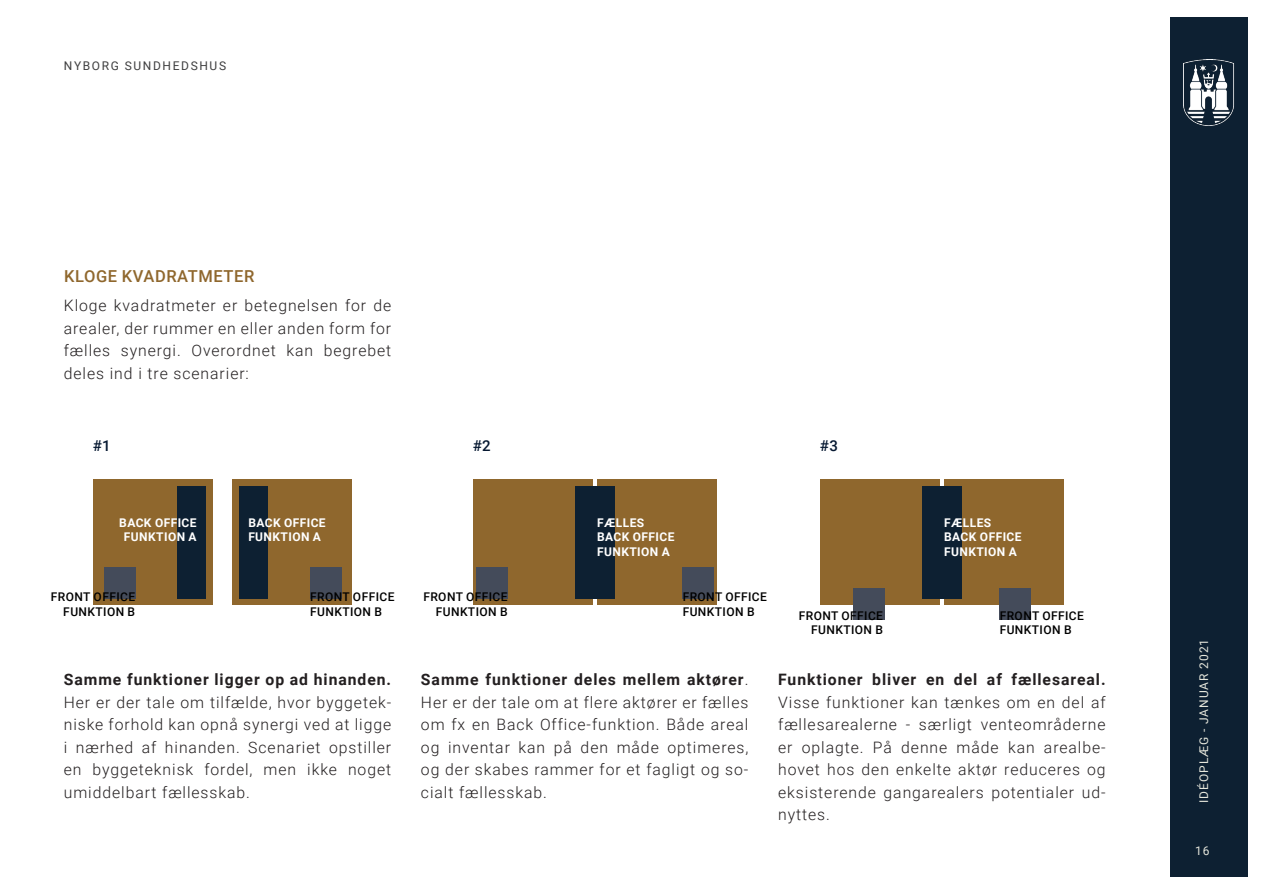
<style>
.page{position:relative;width:1263px;height:893px;background:#fff}
.page>*{position:absolute;margin:0;border:0;box-sizing:border-box;transform-origin:0 0}
.NK_Underoverskrift_X{font:500 16.5px "Roboto";letter-spacing:.035em;color:#8f672d}
.NK_Brødtekst{font:300 15.75px/22.5px "Roboto";letter-spacing:.06em;color:#231f20;text-align:justify}
.NK_figurtekst_10{font:500 15px "Roboto";color:#061831}
.NK_hvid_tekst_8{font:500 12px "Roboto";letter-spacing:.035em;color:#000}
.NK_hvid_tekst_8-2{font:700 12px "Roboto";letter-spacing:.035em;color:#fff}
.t1{font:12px "Roboto";letter-spacing:.085em;color:#e6e7dc}
.t2{font:12px "Roboto";letter-spacing:.135em;color:#3e3e3f}
.s1{font-weight:700}
</style>
<div class="page">
<div style="left:1170px;top:17px;width:78px;height:860px;background:#0d2032"></div>
<img style="left:1184px;top:60px;width:50px;height:66px">
<div style="left:93px;top:480px;width:120px;height:125px;background:#8f672d"></div>
<div style="left:473px;top:480px;width:120px;height:125px;background:#8f672d"></div>
<div style="left:820px;top:480px;width:120px;height:125px;background:#8f672d"></div>
<div style="left:232px;top:480px;width:120px;height:125px;background:#8f672d"></div>
<div style="left:597px;top:480px;width:120px;height:125px;background:#8f672d"></div>
<div style="left:944px;top:480px;width:120px;height:125px;background:#8f672d"></div>
<div style="left:177px;top:486px;width:29px;height:112px;background:#0d2032"></div>
<div style="left:575px;top:486px;width:40px;height:112px;background:#0d2032"></div>
<div style="left:922px;top:486px;width:40px;height:112px;background:#0d2032"></div>
<div style="left:239px;top:486px;width:29px;height:112px;background:#0d2032"></div>
<div style="left:104px;top:567px;width:31px;height:31px;background:#444b5a"></div>
<div style="left:476px;top:567px;width:32px;height:31px;background:#444b5a"></div>
<div style="left:853px;top:588px;width:32px;height:31px;background:#444b5a"></div>
<div style="left:310px;top:567px;width:32px;height:31px;background:#444b5a"></div>
<div style="left:682px;top:567px;width:32px;height:31px;background:#444b5a"></div>
<div style="left:999px;top:588px;width:32px;height:31px;background:#444b5a"></div>
<p class="t2" style="left:64px;top:57px;width:164px">NYBORG SUNDHEDSHUS</p>
<p class="NK_Underoverskrift_X" style="left:64px;top:265px;width:192px">KLOGE KVADRATMETER</p>
<p class="NK_Brødtekst" style="left:64px;top:294px;width:329px">Kloge kvadratmeter er betegnelsen for de arealer, der rummer en eller anden form for fælles synergi. Overordnet kan begrebet deles ind i tre scenarier:</p>
<p class="NK_figurtekst_10" style="left:93px;top:435px;width:19px">#1</p>
<p class="NK_figurtekst_10" style="left:473px;top:435px;width:19px">#2</p>
<p class="NK_figurtekst_10" style="left:820px;top:435px;width:19px">#3</p>
<p class="NK_hvid_tekst_8-2" style="left:119px;top:514px;width:79px">BACK OFFICE</p>
<p class="NK_hvid_tekst_8-2" style="left:124px;top:529px;width:74px">FUNKTION A</p>
<p class="NK_hvid_tekst_8-2" style="left:248px;top:514px;width:79px">BACK OFFICE</p>
<p class="NK_hvid_tekst_8-2" style="left:248px;top:529px;width:74px">FUNKTION A</p>
<p class="NK_hvid_tekst_8-2" style="left:597px;top:514px;width:49px">FÆLLES</p>
<p class="NK_hvid_tekst_8-2" style="left:597px;top:529px;width:79px">BACK OFFICE</p>
<p class="NK_hvid_tekst_8-2" style="left:597px;top:543px;width:74px">FUNKTION A</p>
<p class="NK_hvid_tekst_8-2" style="left:944px;top:514px;width:49px">FÆLLES</p>
<p class="NK_hvid_tekst_8-2" style="left:944px;top:529px;width:79px">BACK OFFICE</p>
<p class="NK_hvid_tekst_8-2" style="left:944px;top:543px;width:74px">FUNKTION A</p>
<p class="NK_hvid_tekst_8" style="left:51px;top:589px;width:86px">FRONT OFFICE</p>
<p class="NK_hvid_tekst_8" style="left:63px;top:603px;width:73px">FUNKTION B</p>
<p class="NK_hvid_tekst_8" style="left:310px;top:589px;width:86px">FRONT OFFICE</p>
<p class="NK_hvid_tekst_8" style="left:310px;top:603px;width:73px">FUNKTION B</p>
<p class="NK_hvid_tekst_8" style="left:423px;top:589px;width:86px">FRONT OFFICE</p>
<p class="NK_hvid_tekst_8" style="left:436px;top:603px;width:73px">FUNKTION B</p>
<p class="NK_hvid_tekst_8" style="left:799px;top:607px;width:86px">FRONT OFFICE</p>
<p class="NK_hvid_tekst_8" style="left:811px;top:621px;width:73px">FUNKTION B</p>
<p class="NK_hvid_tekst_8" style="left:683px;top:589px;width:86px">FRONT OFFICE</p>
<p class="NK_hvid_tekst_8" style="left:683px;top:603px;width:73px">FUNKTION B</p>
<p class="NK_hvid_tekst_8" style="left:1000px;top:607px;width:86px">FRONT OFFICE</p>
<p class="NK_hvid_tekst_8" style="left:1000px;top:621px;width:73px">FUNKTION B</p>
<p class="NK_Brødtekst" style="left:64px;top:668px;width:329px"><span class="s1">Samme funktioner ligger op ad hinanden.<br></span>Her er der tale om tilfælde, hvor byggetek&shy;niske forhold kan opnå synergi ved at ligge i nærhed af hinanden. Scenariet opstiller en byggeteknisk fordel, men ikke noget umiddelbart fællesskab.</p>
<p class="NK_Brødtekst" style="left:421px;top:668px;width:329px"><span class="s1">Samme funktioner deles mellem aktører</span>.<br>Her er der tale om at flere aktører er fælles om fx en Back Office-funktion. Både areal og inventar kan på den måde optimeres, og der skabes rammer for et fagligt og so&shy;cialt fællesskab.</p>
<p class="NK_Brødtekst" style="left:778px;top:668px;width:329px"><span class="s1">Funktioner bliver en del af fællesareal.<br></span>Visse funktioner kan tænkes om en del af fællesarealerne - særligt venteområderne er oplagte. På denne måde kan arealbe&shy;hovet hos den enkelte aktør reduceres og eksisterende gangarealers potentialer ud&shy;nyttes.</p>
<p class="t1" style="left:1195px;top:803px;width:166px;rotate:-90deg">IDÉOPLÆG - JANUAR 2021</p>
<p class="t1" style="left:1195px;top:843px;width:16px">16</p>
</div>
